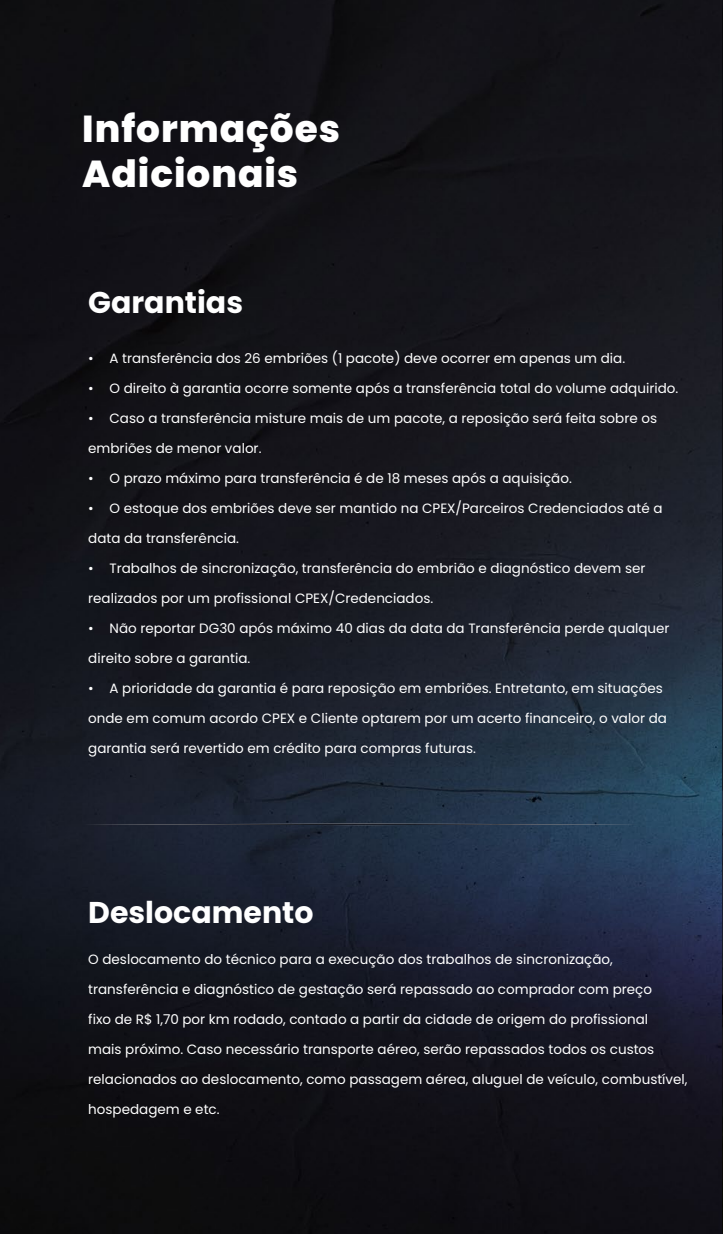
<style>
.page{position:relative;width:723px;height:1234px;background:#fff}
.page>*{position:absolute;margin:0;border:0;box-sizing:border-box;transform-origin:0 0}
.t1{font:800 37.5px/45px "Poppins";letter-spacing:.025em;color:#fff}
.t2{font:700 30px "Poppins";color:#fff}
.t3{font:13.5px "Poppins";color:#fff}
</style>
<div class="page">
<img style="left:0;top:0;width:722px;height:1233px">
<img style="left:82px;top:823px;width:559px;height:2px">
<img style="left:722px;top:0;width:1px;height:1233px">
<h1 class="t1" style="left:82px;top:106px;width:259px">Informações<br>Adicionais</h1>
<h2 class="t2" style="left:88px;top:285px;width:156px">Garantias</h2>
<p class="t3" style="left:88px;top:350px;width:538px">• A transferência dos 26 embriões (1 pacote) deve ocorrer em apenas um dia.</p>
<p class="t3" style="left:88px;top:380px;width:591px">• O direito à garantia ocorre somente após a transferência total do volume adquirido.</p>
<p class="t3" style="left:88px;top:410px;width:570px">• Caso a transferência misture mais de um pacote, a reposição será feita sobre os</p>
<p class="t3" style="left:88px;top:440px;width:175px">embriões de menor valor.</p>
<p class="t3" style="left:88px;top:470px;width:485px">• O prazo máximo para transferência é de 18 meses após a aquisição.</p>
<p class="t3" style="left:88px;top:500px;width:576px">• O estoque dos embriões deve ser mantido na CPEX/Parceiros Credenciados até a</p>
<p class="t3" style="left:88px;top:530px;width:152px">data da transferência.</p>
<p class="t3" style="left:88px;top:560px;width:559px">• Trabalhos de sincronização, transferência do embrião e diagnóstico devem ser</p>
<p class="t3" style="left:88px;top:590px;width:346px">realizados por um profissional CPEX/Credenciados.</p>
<p class="t3" style="left:88px;top:620px;width:583px">• Não reportar DG30 após máximo 40 dias da data da Transferência perde qualquer</p>
<p class="t3" style="left:88px;top:650px;width:164px">direito sobre a garantia.</p>
<p class="t3" style="left:88px;top:680px;width:576px">• A prioridade da garantia é para reposição em embriões. Entretanto, em situações</p>
<p class="t3" style="left:88px;top:710px;width:580px">onde em comum acordo CPEX e Cliente optarem por um acerto financeiro, o valor da</p>
<p class="t3" style="left:88px;top:740px;width:389px">garantia será revertido em crédito para compras futuras.</p>
<h2 class="t2" style="left:88px;top:894px;width:227px">Deslocamento</h2>
<p class="t3" style="left:88px;top:951px;width:526px">O deslocamento do técnico para a execução dos trabalhos de sincronização,</p>
<p class="t3" style="left:88px;top:981px;width:565px">transferência e diagnóstico de gestação será repassado ao comprador com preço</p>
<p class="t3" style="left:88px;top:1011px;width:561px">fixo de R$ 1,70 por km rodado, contado a partir da cidade de origem do profissional</p>
<p class="t3" style="left:88px;top:1041px;width:567px">mais próximo. Caso necessário transporte aéreo, serão repassados todos os custos</p>
<p class="t3" style="left:88px;top:1071px;width:601px">relacionados ao deslocamento, como passagem aérea, aluguel de veículo, combustível,</p>
<p class="t3" style="left:88px;top:1101px;width:133px">hospedagem e etc.</p>
</div>
